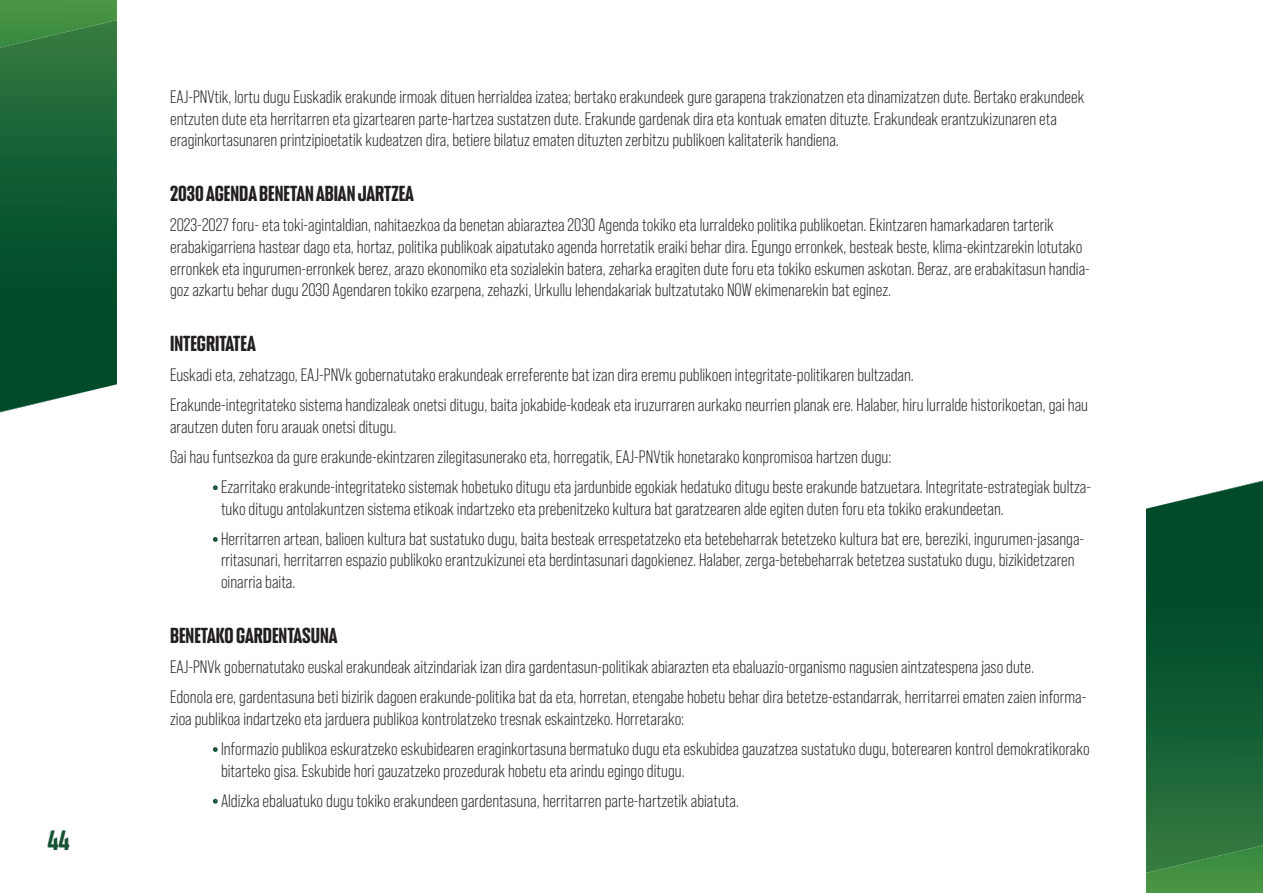
<style>
.page{position:relative;width:1263px;height:893px;background:#fff}
.page>*{position:absolute;margin:0;border:0;box-sizing:border-box;transform-origin:0 0}
.t1{font:700 27px "Anguita Sans";color:#155332}
.t2{font:700 21px "Anguita Sans";color:#231f20}
.t3{font:18px/21.6px "Bebas Neue Pro";color:#231f20}
.s1{color:#155332}
</style>
<div class="page">
<div style="left:0;top:0;width:117px;height:20px;background:#499444"></div>
<svg style="left:0;top:20px;width:117px;height:392px;background:#1a6139"></svg>
<div style="left:1146px;top:873px;width:117px;height:20px;background:#499444"></div>
<svg style="left:1146px;top:481px;width:117px;height:392px;background:#1a6139"></svg>
<h1 class="t1" style="left:47px;top:826px;width:24px">44</h1>
<p class="t3" style="left:170px;top:86px;width:916px">EAJ-PNVtik, lortu dugu Euskadik erakunde irmoak dituen herrialdea izatea; bertako erakundeek gure garapena trakzionatzen eta dinamizatzen dute. Bertako erakundeek entzuten dute eta herritarren eta gizartearen parte-hartzea sustatzen dute. Erakunde gardenak dira eta kontuak ematen dituzte. Erakundeak erantzukizunaren eta eraginkortasunaren printzipioetatik kudeatzen dira, betiere bilatuz ematen dituzten zerbitzu publikoen kalitaterik handiena.</p>
<p class="t2" style="left:170px;top:182px;width:245px">2030 AGENDA BENETAN ABIAN JARTZEA</p>
<p class="t3" style="left:170px;top:214px;width:921px">2023-2027 foru- eta toki-agintaldian, nahitaezkoa da benetan abiaraztea 2030 Agenda tokiko eta lurraldeko politika publikoetan. Ekintzaren hamarkadaren tarterik erabakigarriena hastear dago eta, hortaz, politika publikoak aipatutako agenda horretatik eraiki behar dira. Egungo erronkek, besteak beste, klima-ekintzarekin lotutako erronkek eta ingurumen-erronkek berez, arazo ekonomiko eta sozialekin batera, zeharka eragiten dute foru eta tokiko eskumen askotan. Beraz, are erabakitasun handia&shy;goz azkartu behar dugu 2030 Agendaren tokiko ezarpena, zehazki, Urkullu lehendakariak bultzatutako NOW ekimenarekin bat eginez.</p>
<p class="t2" style="left:170px;top:332px;width:87px">INTEGRITATEA</p>
<p class="t3" style="left:170px;top:360px;width:919px;line-height:30.2px">Euskadi eta, zehatzago, EAJ-PNVk gobernatutako erakundeak erreferente bat izan dira eremu publikoen integritate-politikaren bultzadan.<br>Erakunde-integritateko sistema handizaleak onetsi ditugu, baita jokabide-kodeak eta iruzurraren aurkako neurrien planak ere. Halaber, hiru lurralde historikoetan, gai hau</p>
<p class="t3" style="left:170px;top:412px;width:723px;line-height:30.2px">arautzen duten foru arauak onetsi ditugu.<br>Gai hau funtsezkoa da gure erakunde-ekintzaren zilegitasunerako eta, horregatik, EAJ-PNVtik honetarako konpromisoa hartzen dugu:</p>
<p class="t3" style="left:221px;top:476px;width:871px;text-indent:-8px"><span class="s1">•</span> Ezarritako erakunde-integritateko sistemak hobetuko ditugu eta jardunbide egokiak hedatuko ditugu beste erakunde batzuetara. Integritate-estrategiak bultza&shy;tuko ditugu antolakuntzen sistema etikoak indartzeko eta prebenitzeko kultura bat garatzearen alde egiten duten foru eta tokiko erakundeetan.</p>
<p class="t3" style="left:221px;top:528px;width:865px;text-indent:-8px"><span class="s1">•</span> Herritarren artean, balioen kultura bat sustatuko dugu, baita besteak errespetatzeko eta betebeharrak betetzeko kultura bat ere, bereziki, ingurumen-jasanga&shy;rritasunari, herritarren espazio publikoko erantzukizunei eta berdintasunari dagokienez. Halaber, zerga-betebeharrak betetzea sustatuko dugu, bizikidetzaren oinarria baita.</p>
<p class="t2" style="left:170px;top:624px;width:169px">BENETAKO GARDENTASUNA</p>
<p class="t3" style="left:170px;top:652px;width:918px;line-height:30.2px">EAJ-PNVk gobernatutako euskal erakundeak aitzindariak izan dira gardentasun-politikak abiarazten eta ebaluazio-organismo nagusien aintzatespena jaso dute.<br>Edonola ere, gardentasuna beti bizirik dagoen erakunde-politika bat da eta, horretan, etengabe hobetu behar dira betetze-estandarrak, herritarrei ematen zaien informa-</p>
<p class="t3" style="left:170px;top:708px;width:516px">zioa publikoa indartzeko eta jarduera publikoa kontrolatzeko tresnak eskaintzeko. Horretarako:</p>
<p class="t3" style="left:221px;top:738px;width:870px;text-indent:-8px"><span class="s1">•</span> Informazio publikoa eskuratzeko eskubidearen eraginkortasuna bermatuko dugu eta eskubidea gauzatzea sustatuko dugu, boterearen kontrol demokratikorako bitarteko gisa. Eskubide hori gauzatzeko prozedurak hobetu eta arindu egingo ditugu.</p>
<p class="t3" style="left:213px;top:790px;width:528px"><span class="s1">•</span> Aldizka ebaluatuko dugu tokiko erakundeen gardentasuna, herritarren parte-hartzetik abiatuta.</p>
</div>
